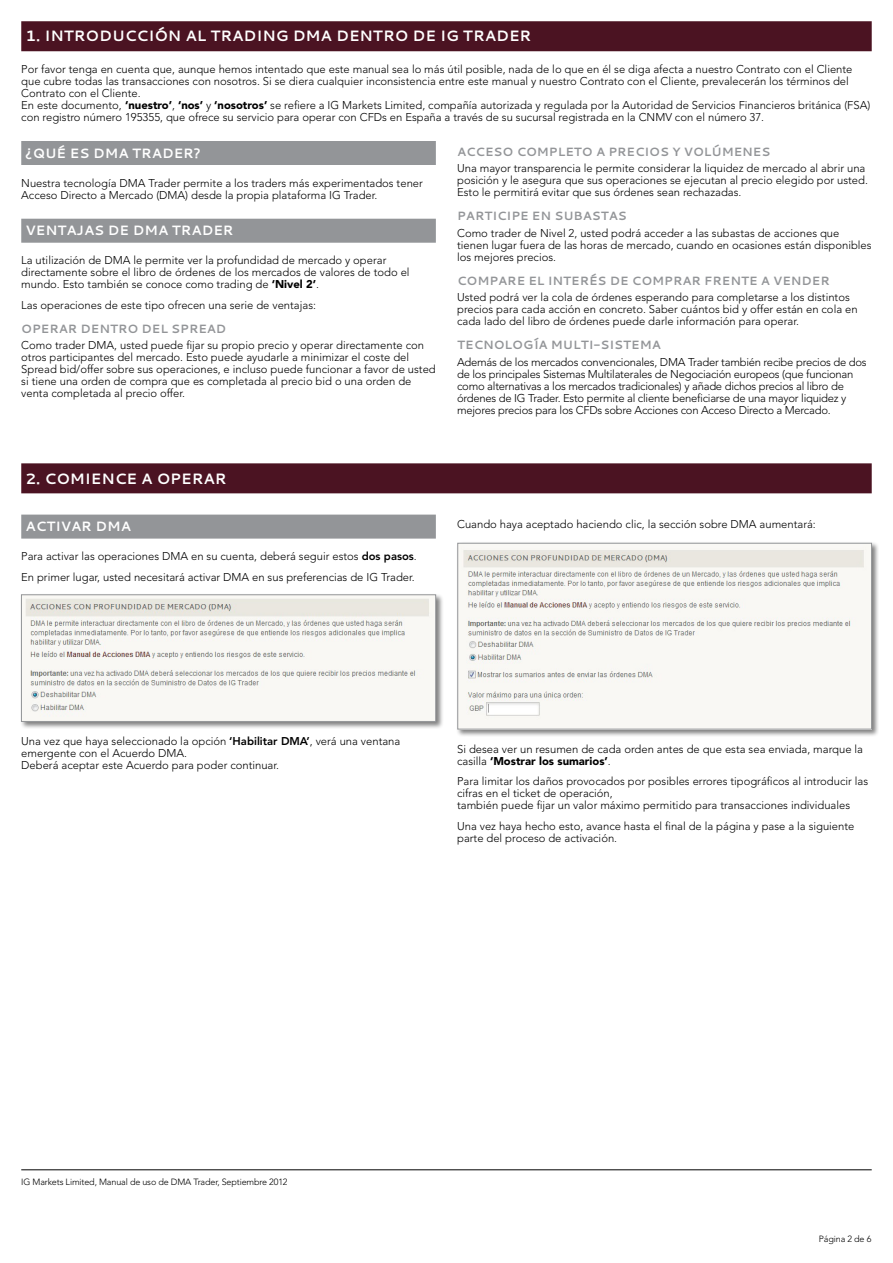
<style>
.page{position:relative;width:893px;height:1263px;background:#fff}
.page>*{position:absolute;margin:0;border:0;box-sizing:border-box;transform-origin:0 0}
.t1{font:700 15px "Cantarell";color:#fff}
.t2{font:700 13.5px "Cantarell";color:#fff}
.t3{font:700 12px "Cantarell";color:#939598}
.t4{font:300 11.25px/12px "Avenir";color:#000}
.t5{font:300 11.25px/12px "Avenir";letter-spacing:-.02em;color:#000}
.t6{font:300 9px "Avenir";letter-spacing:-.015em;color:#000}
.s1{font-weight:900}
.s2{font-weight:800}
</style>
<div class="page">
<hr style="left:21px;top:1169px;width:851px;height:1px;background:#000">
<div style="left:21px;top:21px;width:851px;height:30px;background:#4b1322"></div>
<div style="left:21px;top:141px;width:415px;height:24px;background:#939598"></div>
<div style="left:21px;top:219px;width:415px;height:24px;background:#939598"></div>
<div style="left:21px;top:463px;width:851px;height:30px;background:#4b1322"></div>
<div style="left:21px;top:515px;width:415px;height:24px;background:#939598"></div>
<div style="left:20px;top:593px;width:423px;height:136px;background:#000;opacity:.5"></div>
<img style="left:23px;top:597px;width:411px;height:123px">
<div style="left:21px;top:595px;width:415px;height:127px;border:1px solid #939598"></div>
<div style="left:456px;top:541px;width:423px;height:196px;background:#000;opacity:.5"></div>
<img style="left:460px;top:545px;width:410px;height:182px">
<div style="left:458px;top:543px;width:414px;height:186px;border:1px solid #939598"></div>
<h1 class="t1" style="left:26px;top:26px;width:507px">1. I NTRODUCCIÓN AL TRADING D MA DENTRO DE IG TRADER</h1>
<p class="t4" style="left:21px;top:63px;width:851px">Por favor tenga en cuenta que, aunque hemos intentado que este manual sea lo más útil posible, nada de lo que en él se diga afecta a nuestro Contrato con el Cliente que cubre todas las transacciones con nosotros. Si se diera cualquier inconsistencia entre este manual y nuestro Contrato con el Cliente, prevalecerán los términos del Contrato con el Cliente.<br>En este documento, <span class="s1">‘nuestro’</span>, <span class="s1">‘nos’</span> y <span class="s1">‘nosotros’</span> se refiere a IG Markets Limited, compañía autorizada y regulada por la Autoridad de Servicios Financieros británica (FSA) con registro número 195355, que ofrece su servicio para operar con CFDs en España a través de su sucursal registrada en la CNMV con el número 37.</p>
<p class="t2" style="left:33px;top:143px;width:169px">QUÉ ES DMA TRADER?</p>
<p class="t4" style="left:21px;top:177px;width:403px">Nuestra tecnología DMA Trader permite a los traders más experimentados tener<br>Acceso Directo a Mercado (DMA) desde la propia plataforma IG Trader.</p>
<p class="t2" style="left:26px;top:221px;width:209px">VENTAJAS DE D MA TRADER</p>
<p class="t4" style="left:21px;top:254px;width:390px">La utilización de DMA le permite ver la profundidad de mercado y operar directamente sobre el libro de órdenes de los mercados de valores de todo el mundo. Esto también se conoce como trading de <span class="s1">‘Nivel 2’</span>.</p>
<p class="t4" style="left:21px;top:299px;width:296px">Las operaciones de este tipo ofrecen una serie de ventajas:</p>
<p class="t3" style="left:21px;top:320px;width:207px">OPERAR DENTRO DEL SPREAD</p>
<p class="t4" style="left:21px;top:339px;width:416px">Como trader DMA, usted puede fijar su propio precio y operar directamente con otros participantes del mercado. Esto puede ayudarle a minimizar el coste del Spread bid/offer sobre sus operaciones, e incluso puede funcionar a favor de usted si tiene una orden de compra que es completada al precio bid o una orden de venta completada al precio offer.</p>
<p class="t3" style="left:457px;top:143px;width:10px">ACC</p>
<p class="t3" style="left:485px;top:143px;width:287px">ESO COM PLETO A PRECIOS Y VOLÚM ENES</p>
<p class="t4" style="left:457px;top:162px;width:412px">Una mayor transparencia le permite considerar la liquidez de mercado al abrir una posición y le asegura que sus operaciones se ejecutan al precio elegido por usted.<br>Esto le permitirá evitar que sus órdenes sean rechazadas.</p>
<p class="t3" style="left:457px;top:208px;width:171px">PARTICIPE EN SUBASTAS</p>
<p class="t4" style="left:457px;top:227px;width:416px">Como trader de Nivel 2, usted podrá acceder a las subastas de acciones que tienen lugar fuera de las horas de mercado, cuando en ocasiones están disponibles los mejores precios.</p>
<p class="t3" style="left:457px;top:272px;width:374px">COM PARE EL INTERÉS DE COM PRAR FRENTE A VENDER</p>
<p class="t4" style="left:457px;top:291px;width:402px">Usted podrá ver la cola de órdenes esperando para completarse a los distintos precios para cada acción en concreto. Saber cuántos bid y offer están en cola en cada lado del libro de órdenes puede darle información para operar.</p>
<p class="t3" style="left:457px;top:337px;width:205px">TECNOLOGÍA M ULTI-SISTEMA</p>
<p class="t5" style="left:457px;top:356px;width:411px">Además de los mercados convencionales, DMA Trader también recibe precios de dos de los principales Sistemas Multilaterales de Negociación europeos (que funcionan como alternativas a los mercados tradicionales) y añade dichos precios al libro de órdenes de IG Trader. Esto permite al cliente beneficiarse de una mayor liquidez y mejores precios para los CFDs sobre Acciones con Acceso Directo a Mercado.</p>
<h1 class="t1" style="left:26px;top:468px;width:203px">2. COM IENCE A OPERAR</h1>
<p class="t2" style="left:26px;top:517px;width:11px">ACT</p>
<p class="t2" style="left:55px;top:517px;width:76px">IVAR D MA</p>
<p class="t4" style="left:21px;top:546px;width:397px;line-height:20.5px">Para activar las operaciones DMA en su cuenta, deberá seguir estos <span class="s2">dos pasos</span>.<br>En primer lugar, usted necesitará activar DMA en sus preferencias de IG Trader.</p>
<p class="t4" style="left:457px;top:518px;width:360px">Cuando haya aceptado haciendo clic, la sección sobre DMA aumentará:</p>
<p class="t4" style="left:21px;top:735px;width:381px">Una vez que haya seleccionado la opción <span class="s2">‘Habilitar DMA’</span>, verá una ventana emergente con el Acuerdo DMA.<br>Deberá aceptar este Acuerdo para poder continuar.</p>
<p class="t4" style="left:457px;top:743px;width:407px">Si desea ver un resumen de cada orden antes de que esta sea enviada, marque la casilla <span class="s1">‘Mostrar los sumarios’</span>.</p>
<p class="t4" style="left:457px;top:775px;width:413px">Para limitar los daños provocados por posibles errores tipográficos al introducir las cifras en el ticket de operación,<br>también puede fijar un valor máximo permitido para transacciones individuales</p>
<p class="t4" style="left:457px;top:820px;width:399px">Una vez haya hecho esto, avance hasta el final de la página y pase a la siguiente parte del proceso de activación.</p>
<p class="t6" style="left:21px;top:1176px;width:268px">IG Markets Limited, Manual de uso de DMA Trader, Septiembre 2012</p>
<p class="t6" style="left:819px;top:1233px;width:54px">Página 2 de 6</p>
</div>
